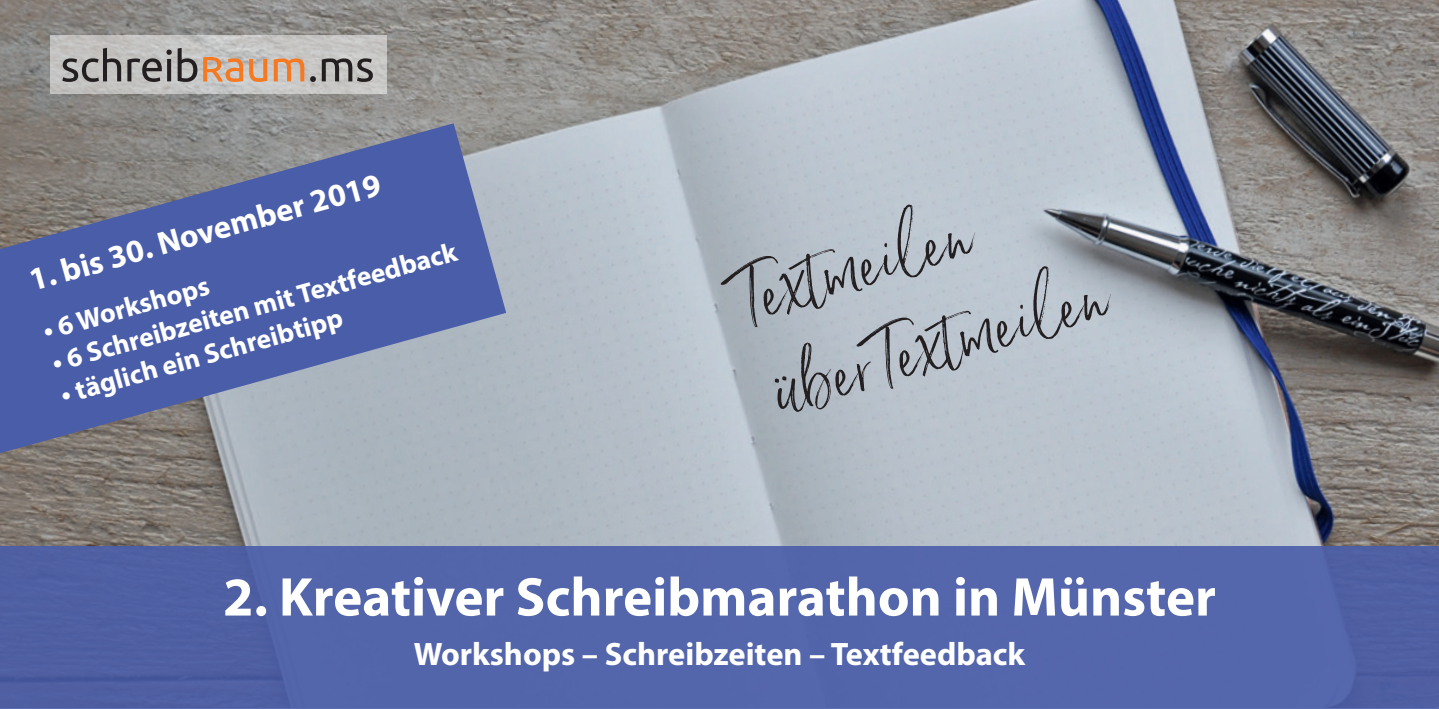
<style>
.page{position:relative;width:1439px;height:709px;background:#fff}
.page>*{position:absolute;margin:0;border:0;box-sizing:border-box;transform-origin:0 0}
.t1{font:70px/98.5px "Saturday Script";color:#231f20}
.t2{font:700 55px "Myriad Pro";color:#fff}
.t3{font:700 32.5px "Myriad Pro";color:#fff}
.t4{font:700 27.5px "Myriad Pro";color:#fff}
</style>
<div class="page">
<img style="left:0;top:0;width:1439px;height:546px">
<div style="left:0;top:546px;width:1439px;height:163px;background:#5365ab"></div>
<svg style="left:0;top:123px;width:506px;height:330px;background:#6a76a4"></svg>
<svg style="left:50px;top:35px;width:336px;height:59px;background:#c4c3c2"></svg>
<svg style="left:62px;top:48px;width:59px;height:34px;background:#949291"></svg>
<svg style="left:127px;top:50px;width:45px;height:32px"></svg>
<svg style="left:178px;top:48px;width:19px;height:34px"></svg>
<svg style="left:203px;top:57px;width:40px;height:25px"></svg>
<svg style="left:249px;top:59px;width:18px;height:23px"></svg>
<svg style="left:274px;top:58px;width:30px;height:23px"></svg>
<svg style="left:310px;top:76px;width:6px;height:6px"></svg>
<svg style="left:322px;top:58px;width:51px;height:24px"></svg>
<p class="t3" style="left:24px;top:261px;width:365px;rotate:-16deg">1. bis 30. November 2019</p>
<p class="t4" style="left:48px;top:344px;width:420px;rotate:-15deg">• 6 Schreibzeiten mit Textfeedback</p>
<p class="t4" style="left:39px;top:313px;width:173px;rotate:-15deg">• 6 Workshops</p>
<p class="t4" style="left:57px;top:376px;width:293px;rotate:-15deg">• täglich ein Schreibtipp</p>
<h1 class="t1" style="left:729px;top:249px;width:350px;rotate:-17deg">Textmeilen über Textmeilen</h1>
<h2 class="t2" style="left:223px;top:561px;width:994px">2. Kreativer Schreibmarathon in Münster</h2>
<p class="t3" style="left:414px;top:633px;width:613px">Workshops – Schreibzeiten – Textfeedback</p>
</div>
